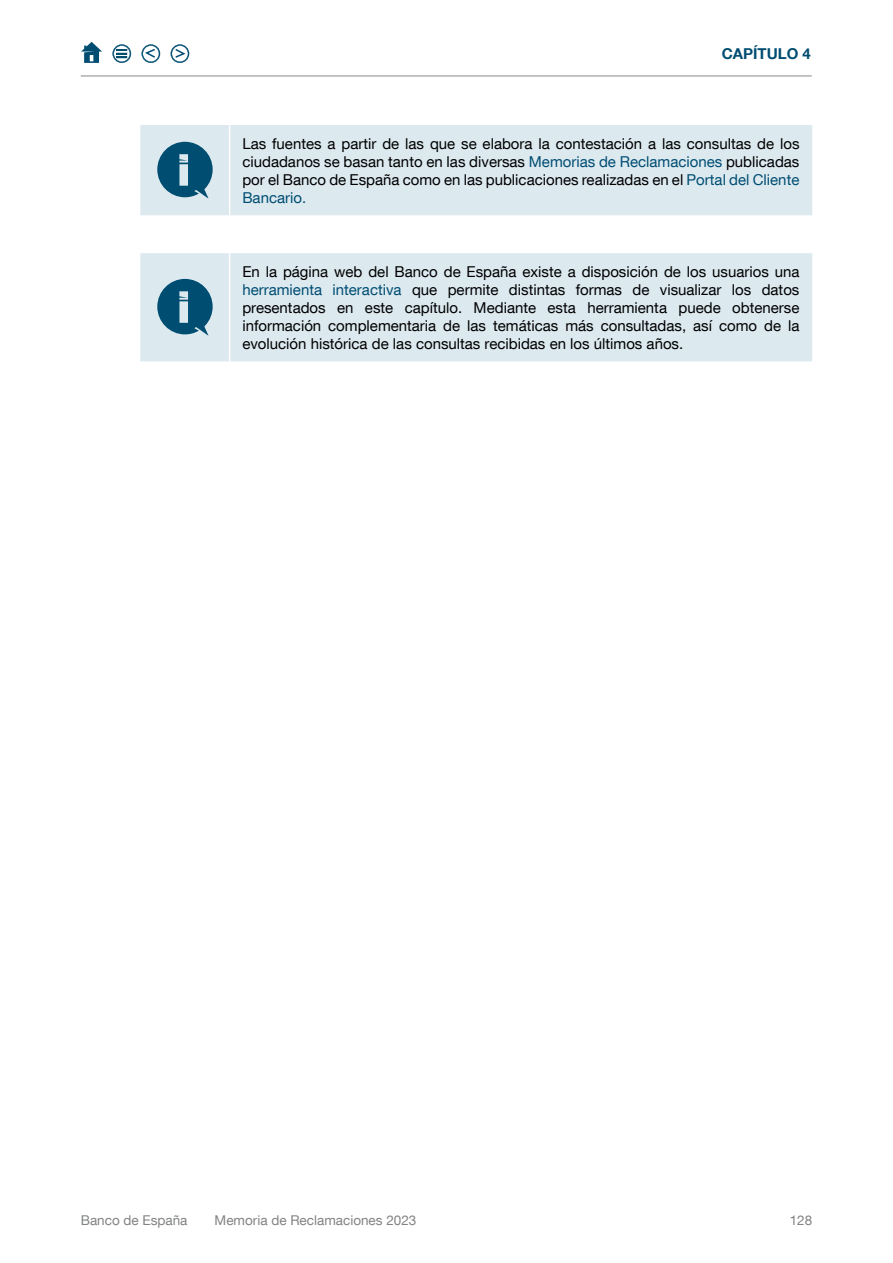
<style>
.page{position:relative;width:893px;height:1263px;background:#fff}
.page>*{position:absolute;margin:0;border:0;box-sizing:border-box;transform-origin:0 0}
.Texto_información{font:15px/18px "Bd E Neue Helvetica";color:#000;text-align:justify}
.t1{font:700 15px "Bd E Neue Helvetica";color:#004d71}
.t2{font:13.5px "Bd E Neue Helvetica";color:#828383}
.s1{color:#004d72}
</style>
<div class="page">
<div style="left:140px;top:125px;width:672px;height:90px;background:#dce9ef"></div>
<hr style="left:229px;top:131px;width:1px;height:78px;background:#fff">
<svg style="left:157px;top:142px;width:56px;height:57px;background:#467e99"></svg>
<div style="left:140px;top:253px;width:672px;height:108px;background:#dce9ef"></div>
<hr style="left:229px;top:260px;width:1px;height:95px;background:#fff">
<svg style="left:157px;top:279px;width:56px;height:57px;background:#467e99"></svg>
<svg style="left:81px;top:42px;width:21px;height:21px"></svg>
<svg style="left:171px;top:44px;width:18px;height:19px"></svg>
<svg style="left:142px;top:44px;width:18px;height:19px"></svg>
<hr style="left:81px;top:76px;width:731px;height:1px;background:#878787">
<svg style="left:113px;top:44px;width:18px;height:19px"></svg>
<p class="t1" style="left:722px;top:44px;width:91px">CAPÍTULO 4</p>
<p class="Texto_información" style="left:242px;top:134px;width:559px">Las fuentes a partir de las que se elabora la contestación a las consultas de los ciudadanos se basan tanto en las diversas <span class="s1">Memorias de Reclamaciones</span> publicadas por el Banco de España como en las publicaciones realizadas en el <span class="s1">Portal del Cliente Bancario.</span></p>
<p class="Texto_información" style="left:242px;top:262px;width:559px">En la página web del Banco de España existe a disposición de los usuarios una <span class="s1">herramienta interactiva</span> que permite distintas formas de visualizar los datos presentados en este capítulo. Mediante esta herramienta puede obtenerse información complementaria de las temáticas más consultadas, así como de la evolución histórica de las consultas recibidas en los últimos años.</p>
<p class="t2" style="left:81px;top:1212px;width:108px">Banco de España</p>
<p class="t2" style="left:215px;top:1212px;width:203px">Memoria de Reclamaciones 2023</p>
<p class="t2" style="left:790px;top:1212px;width:24px">128</p>
</div>
